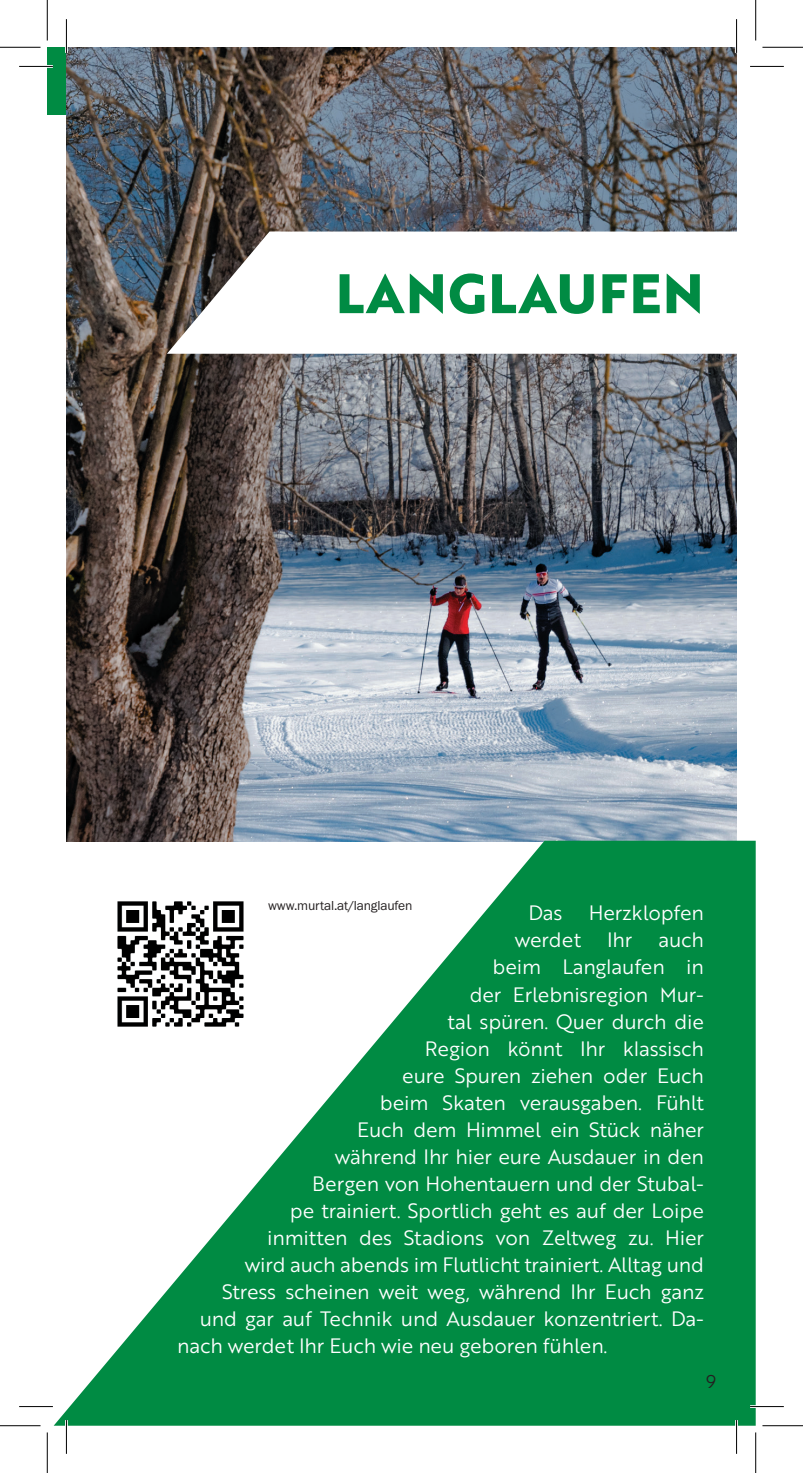
<style>
.page{position:relative;width:803px;height:1473px;background:#fff}
.page>*{position:absolute;margin:0;border:0;box-sizing:border-box;transform-origin:0 0}
.t1{font:700 54px "Brother 1816 Extra";letter-spacing:.03em;color:#008b43}
.t2{font:20.25px "Brother 1816 Book";letter-spacing:-.01em;color:#fff}
.t3{font:18px "Brother 1816 Book";color:#231f20}
.t4{font:13.5px "Franklin Gothic URW Boo";letter-spacing:-.01em;color:#231f20}
</style>
<div class="page">
<div style="left:47px;top:47px;width:19px;height:67px;background:#008b43"></div>
<img style="left:66px;top:47px;width:670px;height:793px">
<svg style="left:54px;top:840px;width:730px;height:585px;fill:#008b43"></svg>
<svg style="left:156px;top:226px;width:581px;height:133px"></svg>
<hr style="left:19px;top:65px;width:34px;height:3px;background:#fff">
<hr style="left:750px;top:1404px;width:33px;height:3px;background:#fff">
<hr style="left:65px;top:19px;width:3px;height:34px;background:#fff">
<hr style="left:65px;top:1419px;width:3px;height:34px;background:#fff">
<hr style="left:735px;top:19px;width:2px;height:34px;background:#fff">
<hr style="left:735px;top:1419px;width:2px;height:34px;background:#fff">
<hr style="left:19px;top:66px;width:34px;height:1px;background:#000">
<hr style="left:750px;top:66px;width:33px;height:1px;background:#000">
<hr style="left:19px;top:1405px;width:34px;height:1px;background:#000">
<hr style="left:750px;top:1405px;width:33px;height:1px;background:#000">
<hr style="left:66px;top:19px;width:1px;height:34px;background:#000">
<hr style="left:66px;top:1419px;width:1px;height:34px;background:#000">
<hr style="left:736px;top:19px;width:1px;height:34px;background:#000">
<hr style="left:736px;top:1419px;width:1px;height:34px;background:#000">
<hr style="left:762px;top:1423px;width:40px;height:3px;background:#fff">
<hr style="left:0;top:47px;width:40px;height:1px;background:#000">
<hr style="left:762px;top:47px;width:40px;height:1px;background:#000">
<hr style="left:0;top:1425px;width:40px;height:1px;background:#000">
<hr style="left:762px;top:1425px;width:40px;height:1px;background:#000">
<hr style="left:47px;top:0;width:1px;height:40px;background:#000">
<hr style="left:47px;top:1432px;width:1px;height:40px;background:#000">
<hr style="left:755px;top:0;width:1px;height:40px;background:#000">
<hr style="left:755px;top:1432px;width:1px;height:40px;background:#000">
<h1 class="t1" style="left:336px;top:252px;width:369px">LANGLAUFEN</h1>
<p class="t4" style="left:268px;top:897px;width:146px">www.murtal.at/langlaufen</p>
<p class="t2" style="left:528px;top:898px;width:36px">Das</p>
<p class="t2" style="left:588px;top:898px;width:117px">Herzklopfen</p>
<p class="t2" style="left:515px;top:925px;width:68px">werdet</p>
<p class="t2" style="left:607px;top:925px;width:27px">Ihr</p>
<p class="t2" style="left:658px;top:925px;width:47px">auch</p>
<p class="t2" style="left:492px;top:952px;width:213px">beim Langlaufen in</p>
<p class="t2" style="left:470px;top:979px;width:235px">der Erlebnisregion Mur-</p>
<p class="t2" style="left:447px;top:1006px;width:258px">tal spüren. Quer durch die</p>
<p class="t2" style="left:425px;top:1033px;width:281px">Region könnt Ihr klassisch</p>
<p class="t2" style="left:402px;top:1060px;width:303px">eure Spuren ziehen oder Euch</p>
<p class="t2" style="left:380px;top:1087px;width:326px">beim Skaten verausgaben. Fühlt</p>
<p class="t2" style="left:357px;top:1114px;width:348px">Euch dem Himmel ein Stück näher</p>
<p class="t2" style="left:335px;top:1141px;width:370px">während Ihr hier eure Ausdauer in den</p>
<p class="t2" style="left:312px;top:1168px;width:393px">Bergen von Hohentauern und der Stubal-</p>
<p class="t2" style="left:290px;top:1195px;width:415px">pe trainiert. Sportlich geht es auf der Loipe</p>
<p class="t2" style="left:267px;top:1222px;width:438px">inmitten des Stadions von Zeltweg zu. Hier</p>
<p class="t2" style="left:245px;top:1249px;width:461px">wird auch abends im Flutlicht trainiert. Alltag und</p>
<p class="t2" style="left:222px;top:1276px;width:483px">Stress scheinen weit weg, während Ihr Euch ganz</p>
<p class="t2" style="left:200px;top:1303px;width:505px">und gar auf Technik und Ausdauer konzentriert. Da-</p>
<p class="t2" style="left:177px;top:1330px;width:432px">nach werdet Ihr Euch wie neu geboren fühlen.</p>
<p class="t3" style="left:706px;top:1368px;width:11px">9</p>
</div>
